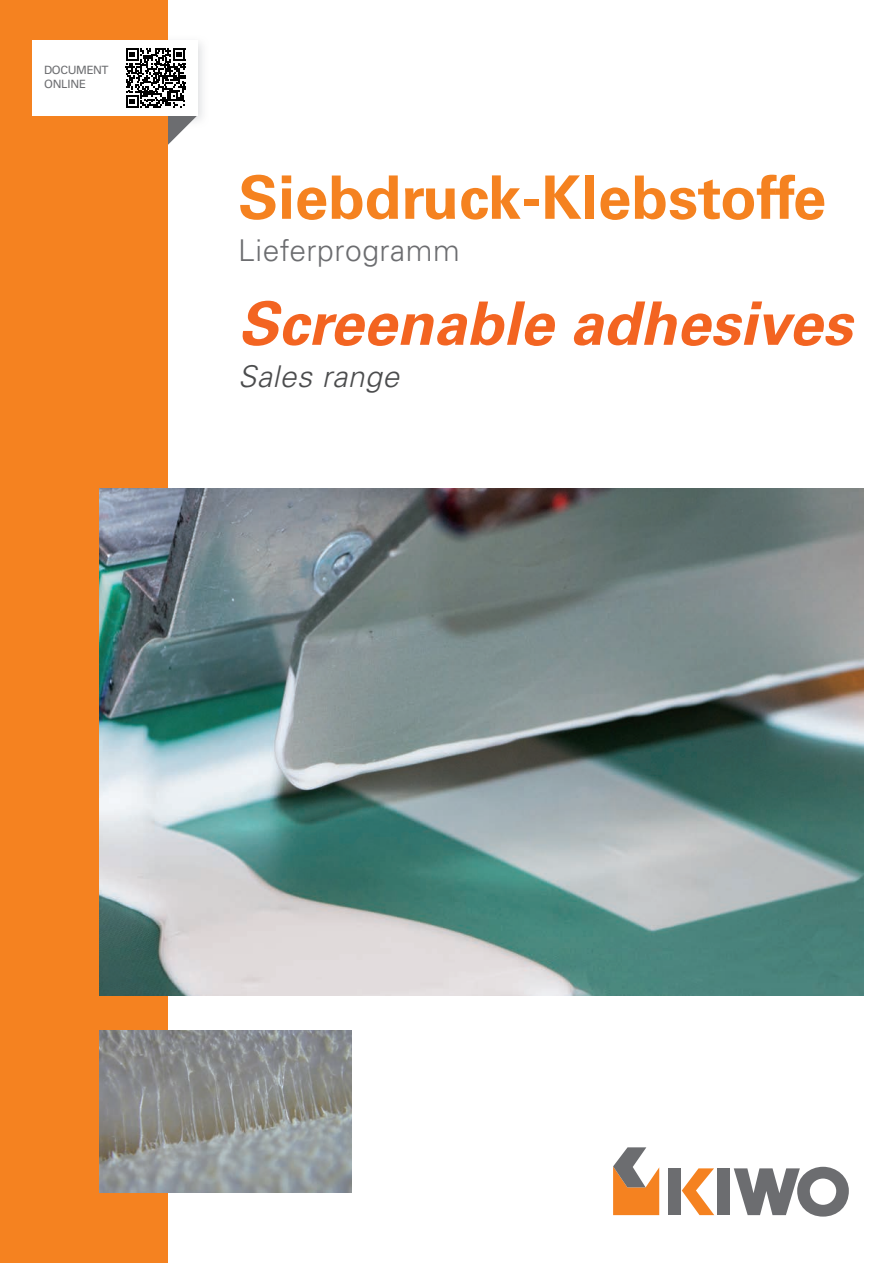
<style>
.page{position:relative;width:893px;height:1263px;background:#fff}
.page>*{position:absolute;margin:0;border:0;box-sizing:border-box;transform-origin:0 0}
.t1{font:700 60px "Univers LT Std";color:#f58220}
.t2{font:italic 700 60px "Univers LT Std";color:#f36421}
.t3{font:300 30px "Univers LT Std";letter-spacing:.02em;color:#6c6d70}
.t4{font:italic 300 30px "Univers LT Std";letter-spacing:.02em;color:#4b4c4d}
.t5{font:11.4px/13.5px "Univers LT Std";letter-spacing:-.03em;color:#6c6d70}
</style>
<div class="page">
<svg style="left:168px;top:116px;width:29px;height:29px"></svg>
<div style="left:0;top:0;width:168px;height:1263px;background:#f58220"></div>
<div style="left:32px;top:40px;width:165px;height:76px;background:#fff"></div>
<svg style="left:126px;top:48px;width:59px;height:60px"></svg>
<img style="left:99px;top:1030px;width:252px;height:163px">
<svg style="left:682px;top:1168px;width:32px;height:47px"></svg>
<div style="left:668px;top:1168px;width:12px;height:47px;background:#6c6d70"></div>
<svg style="left:734px;top:1167px;width:115px;height:49px"></svg>
<svg style="left:613px;top:1147px;width:46px;height:68px"></svg>
<div style="left:717px;top:1168px;width:12px;height:47px;background:#6c6d70"></div>
<img style="left:99px;top:489px;width:764px;height:507px">
<p class="t5" style="left:44px;top:64px;width:66px">DOCUMENT<br>ONLINE</p>
<p class="t1" style="left:238px;top:162px;width:590px">Siebdruck-Klebstoffe</p>
<p class="t3" style="left:238px;top:232px;width:223px">Lieferprogramm</p>
<p class="t2" style="left:238px;top:288px;width:615px">Screenable adhesives</p>
<p class="t4" style="left:238px;top:358px;width:163px">Sales range</p>
</div>
